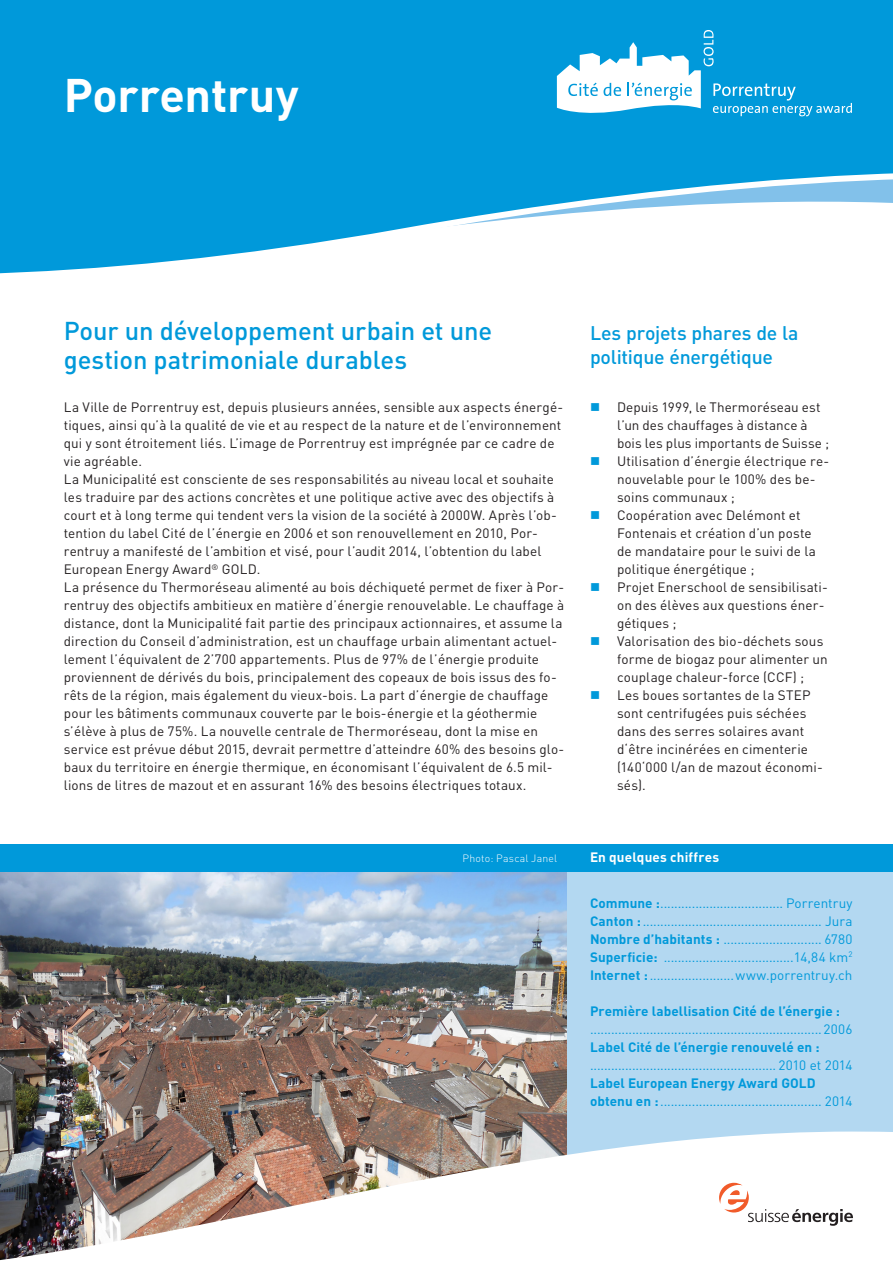
<style>
.page{position:relative;width:893px;height:1263px;background:#fff}
.page>*{position:absolute;margin:0;border:0;box-sizing:border-box;transform-origin:0 0}
.t1{font:700 46.5px "DIN Pro";letter-spacing:-.005em;color:#fff}
.t2{font:500 25.5px/28.5px "DIN Pro";letter-spacing:-.005em;color:#0099da}
.Untertitel_Frontseit{font:500 19.5px/23.4px "DIN Pro";letter-spacing:-.015em;color:#0099da}
.t3{font:13.5px/18px "DIN Pro";letter-spacing:.01em;color:#231f20}
.Daten_und_Fakten{font:13.5px/18px "DIN Pro";letter-spacing:.005em;color:#0099da}
.Titel_Daten_und_Fakt{font:700 13.5px "DIN Pro";letter-spacing:.01em;color:#fff}
.Bildrechte{font:300 10.5px "DIN Pro";letter-spacing:.025em;color:#fff}
.s1{font-weight:700}
</style>
<div class="page">
<svg style="left:0;top:0;width:893px;height:274px"></svg>
<div style="left:0;top:844px;width:893px;height:419px;background:#b3d8f1"></div>
<img style="left:0;top:871px;width:567px;height:260px">
<img style="left:0;top:1131px;width:893px;height:132px">
<svg style="left:557px;top:30px;width:295px;height:86px"></svg>
<div style="left:0;top:844px;width:893px;height:27px;background:#0099da"></div>
<svg style="left:719px;top:1183px;width:134px;height:43px"></svg>
<p class="t1" style="left:64px;top:64px;width:236px">Porrentruy</p>
<p class="t2" style="left:64px;top:316px;width:430px">Pour un développement urbain et une gestion patrimoniale durables</p>
<p class="t3" style="left:64px;top:398px;width:501px">La Ville de Porrentruy est, depuis plusieurs années, sensible aux aspects énergé&shy;tiques, ainsi qu’à la qualité de vie et au respect de la nature et de l’environnement qui y sont étroitement liés. L’image de Porrentruy est imprégnée par ce cadre de vie agréable.</p>
<p class="t3" style="left:64px;top:470px;width:495px">La Municipalité est consciente de ses responsabilités au niveau local et souhaite les traduire par des actions concrètes et une politique active avec des objectifs à court et à long terme qui tendent vers la vision de la société à 2000W. Après l’ob&shy;tention du label Cité de l’énergie en 2006 et son renouvellement en 2010, Por&shy;rentruy a manifesté de l’ambition et visé, pour l’audit 2014, l’obtention du label European Energy Award<sup>®</sup> GOLD.</p>
<p class="t3" style="left:64px;top:578px;width:502px">La présence du Thermoréseau alimenté au bois déchiqueté permet de fixer à Por&shy;rentruy des objectifs ambitieux en matière d’énergie renouvelable. Le chauffage à distance, dont la Municipalité fait partie des principaux actionnaires, et assume la direction du Conseil d’administration, est un chauffage urbain alimentant actuel&shy;lement l’équivalent de 2’700 appartements. Plus de 97% de l’énergie produite proviennent de dérivés du bois, principalement des copeaux de bois issus des fo&shy;rêts de la région, mais également du vieux-bois. La part d’énergie de chauffage pour les bâtiments communaux couverte par le bois-énergie et la géothermie s’élève à plus de 75%. La nouvelle centrale de Thermoréseau, dont la mise en service est prévue début 2015, devrait permettre d’atteindre 60% des besoins glo&shy;baux du territoire en énergie thermique, en économisant l’équivalent de 6.5 mil&shy;lions de litres de mazout et en assurant 16% des besoins électriques totaux.</p>
<p class="Untertitel_Frontseit" style="left:590px;top:321px;width:210px">Les projets phares de la politique énergétique</p>
<p class="t3" style="left:617px;top:398px;width:214px">Depuis 1999, le Thermoréseau est l’un des chauffages à distance à bois les plus importants de Suisse ;</p>
<p class="t3" style="left:617px;top:452px;width:214px">Utilisation d’énergie électrique re&shy;nouvelable pour le 100% des be&shy;soins communaux ;</p>
<p class="t3" style="left:617px;top:506px;width:200px">Coopération avec Delémont et<br>Fontenais et création d’un poste de mandataire pour le suivi de la politique énergétique ;</p>
<p class="t3" style="left:617px;top:578px;width:212px">Projet Enerschool de sensibilisati&shy;on des élèves aux questions éner&shy;gétiques ;</p>
<p class="t3" style="left:617px;top:632px;width:212px">Valorisation des bio-déchets sous forme de biogaz pour alimenter un couplage chaleur-force (CCF) ;</p>
<p class="t3" style="left:617px;top:686px;width:207px">Les boues sortantes de la STEP sont centrifugées puis séchées dans des serres solaires avant d‘être incinérées en cimenterie (140‘000 l/an de mazout économi&shy;sés).</p>
<p class="Bildrechte" style="left:462px;top:851px;width:96px">Photo: Pascal Janel</p>
<p class="Titel_Daten_und_Fakt" style="left:590px;top:848px;width:131px">En quelques chiffres</p>
<p class="Daten_und_Fakten" style="left:590px;top:893px;width:264px"><span class="s1">Commune :</span>................................... Porrentruy</p>
<p class="Daten_und_Fakten" style="left:590px;top:911px;width:264px"><span class="s1">Canton :</span>................................................... Jura</p>
<p class="Daten_und_Fakten" style="left:590px;top:929px;width:264px"><span class="s1">Nombre d’habitants :</span> ............................ 6780</p>
<p class="Daten_und_Fakten" style="left:590px;top:947px;width:264px"><span class="s1">Superficie:</span> .....................................14,84 km<sup>2</sup></p>
<p class="Daten_und_Fakten" style="left:590px;top:965px;width:264px"><span class="s1">Internet :</span>........................www.porrentruy.ch</p>
<p class="Daten_und_Fakten" style="left:590px;top:1001px;width:264px"><span class="s1">Première labellisation Cité de l’énergie : </span>..................................................................2006<br><span class="s1">Label Cité de l’énergie renouvelé en : </span>..................................................... 2010 et 2014</p>
<p class="Daten_und_Fakten" style="left:590px;top:1073px;width:264px"><span class="s1">Label European Energy Award GOLD obtenu en :</span>.............................................. 2014</p>
</div>
